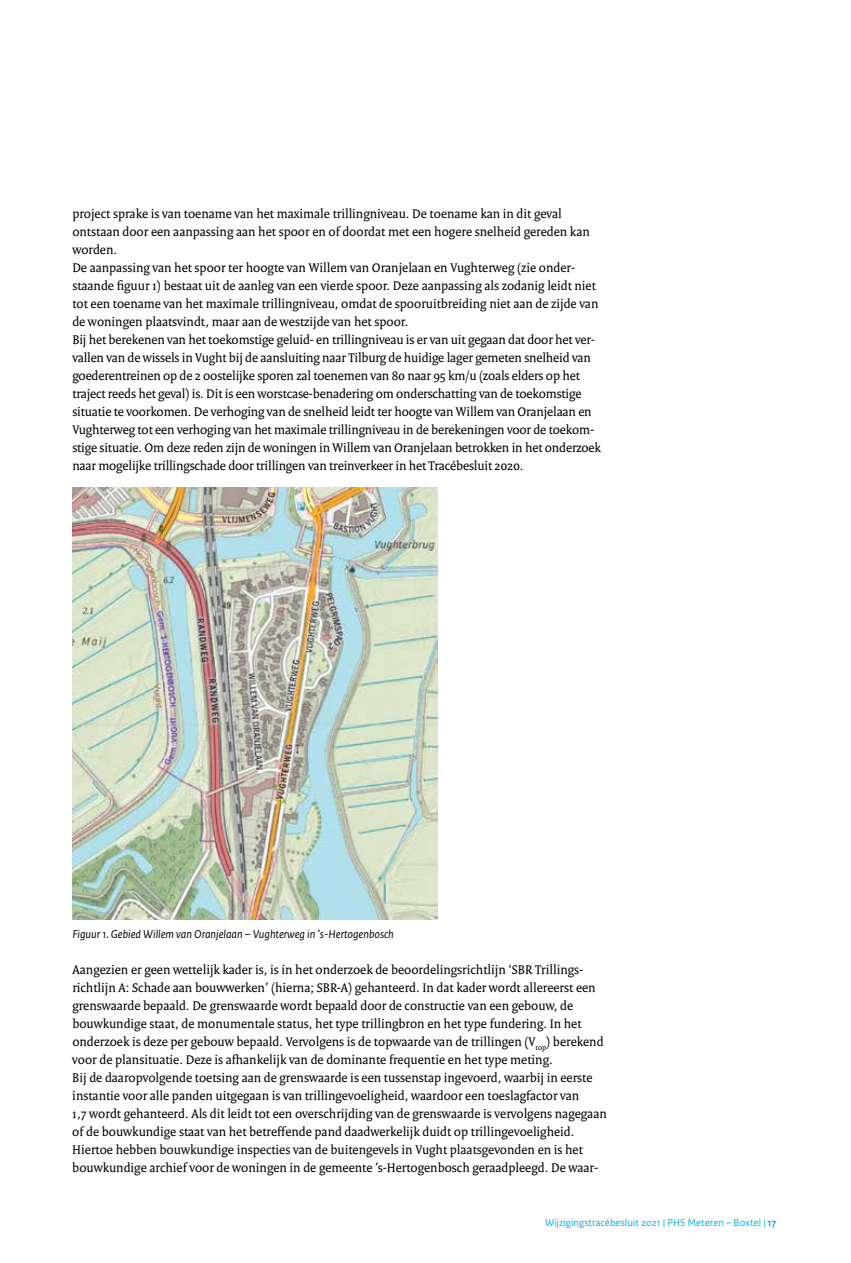
<style>
.page{position:relative;width:851px;height:1263px;background:#fff}
.page>*{position:absolute;margin:0;border:0;box-sizing:border-box;transform-origin:0 0}
.t1{font:13.5px/18px "Rijksoverheid Serif";color:#000}
.t2{font:italic 12px "Rijksoverheid Sans Text";color:#000}
.t3{font:10.5px "Rijksoverheid Sans Text";color:#00aeef}
.s1{font-weight:700}
</style>
<div class="page">
<img style="left:72px;top:488px;width:365px;height:432px">
<p class="t1" style="left:72px;top:204px;width:530px">project sprake is van toename van het maximale trillingniveau. De toename kan in dit geval ontstaan door een aanpassing aan het spoor en of doordat met een hogere snelheid gereden kan worden.<br>De aanpassing van het spoor ter hoogte van Willem van Oranjelaan en Vughterweg (zie onder&shy;staande figuur 1) bestaat uit de aanleg van een vierde spoor. Deze aanpassing als zodanig leidt niet tot een toename van het maximale trillingniveau, omdat de spooruitbreiding niet aan de zijde van de woningen plaatsvindt, maar aan de westzijde van het spoor.<br>Bij het berekenen van het toekomstige geluid- en trillingniveau is er van uit gegaan dat door het ver&shy;vallen van de wissels in Vught bij de aansluiting naar Tilburg de huidige lager gemeten snelheid van goederentreinen op de 2 oostelijke sporen zal toenemen van 80 naar 95 km/u (zoals elders op het traject reeds het geval) is. Dit is een worstcase-benadering om onderschatting van de toekomstige situatie te voorkomen. De verhoging van de snelheid leidt ter hoogte van Willem van Oranjelaan en Vughterweg tot een verhoging van het maximale trillingniveau in de berekeningen voor de toekom&shy;stige situatie. Om deze reden zijn de woningen in Willem van Oranjelaan betrokken in het onderzoek naar mogelijke trillingschade door trillingen van treinverkeer in het Tracébesluit 2020.</p>
<p class="t2" style="left:72px;top:927px;width:323px">Figuur 1. Gebied Willem van Oranjelaan – Vughterweg in ’s-Hertogenbosch</p>
<p class="t1" style="left:72px;top:960px;width:536px">Aangezien er geen wettelijk kader is, is in het onderzoek de beoordelingsrichtlijn ‘SBR Trillings&shy;richtlijn A: Schade aan bouwwerken’ (hierna; SBR-A) gehanteerd. In dat kader wordt allereerst een grenswaarde bepaald. De grenswaarde wordt bepaald door de constructie van een gebouw, de bouwkundige staat, de monumentale status, het type trillingbron en het type fundering. In het onderzoek is deze per gebouw bepaald. Vervolgens is de topwaarde van de trillingen (V<sub>top</sub>) berekend voor de plansituatie. Deze is afhankelijk van de dominante frequentie en het type meting.<br>Bij de daaropvolgende toetsing aan de grenswaarde is een tussenstap ingevoerd, waarbij in eerste instantie voor alle panden uitgegaan is van trillingevoeligheid, waardoor een toeslagfactor van<br>1,7 wordt gehanteerd. Als dit leidt tot een overschrijding van de grenswaarde is vervolgens nagegaan of de bouwkundige staat van het betreffende pand daadwerkelijk duidt op trillingevoeligheid.<br>Hiertoe hebben bouwkundige inspecties van de buitengevels in Vught plaatsgevonden en is het bouwkundige archief voor de woningen in de gemeente ’s-Hertogenbosch geraadpleegd. De waar-</p>
<p class="t3" style="left:545px;top:1216px;width:233px">Wijzigingstracébesluit 2021 | PHS Meteren – Boxtel | <span class="s1">17</span></p>
</div>
